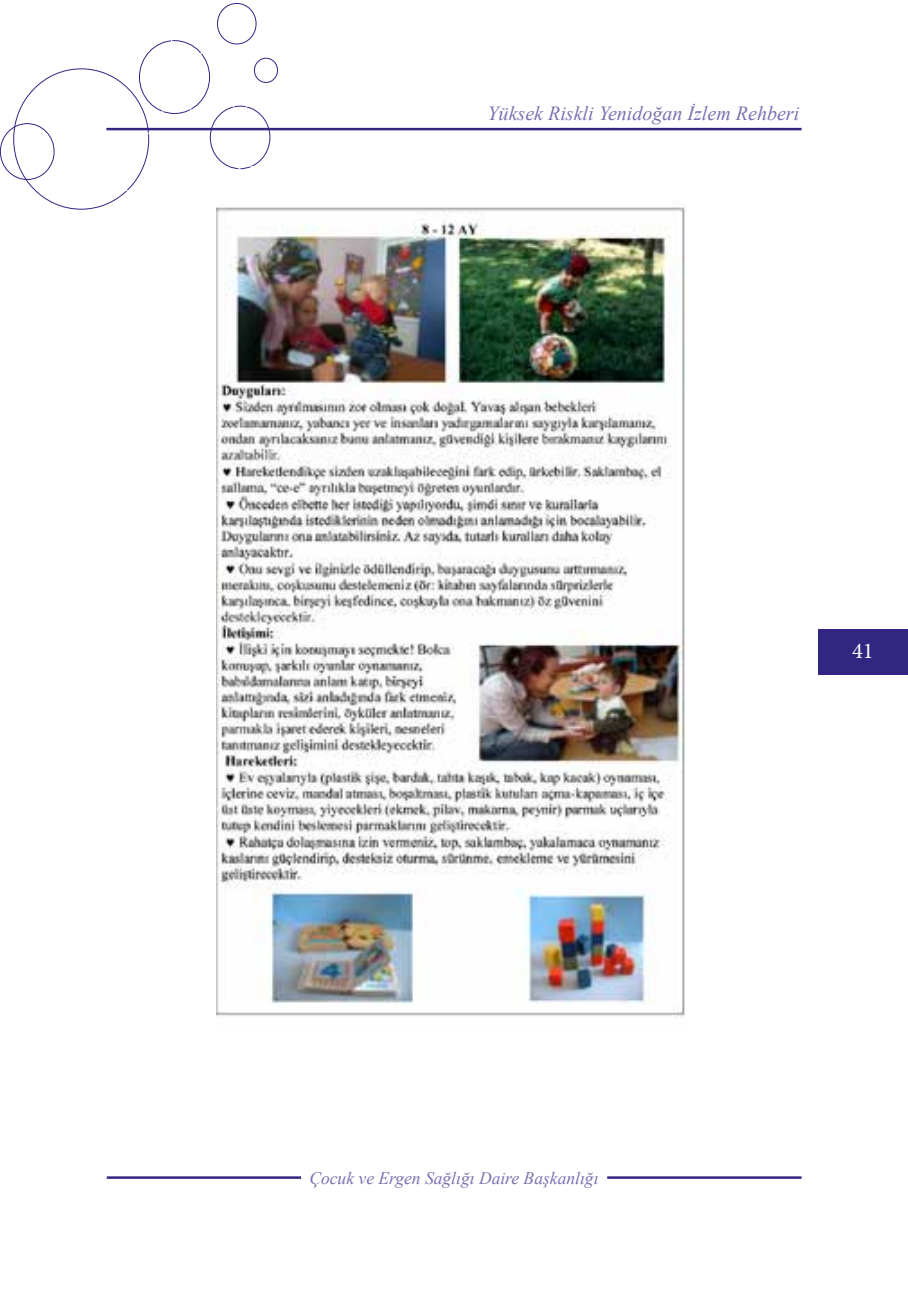
<style>
.page{position:relative;width:908px;height:1290px;background:#fff}
.page>*{position:absolute;margin:0;border:0;box-sizing:border-box;transform-origin:0 0}
.t1{font:22.5px "Minion Pro";color:#fff}
.t2{font:italic 20px "Times New Roman";color:#7c6eb0}
.t3{font:italic 17.5px "Times New Roman";color:#7c6eb0}
</style>
<div class="page">
<div style="left:0;top:123px;width:54px;height:57px;border:1px solid #312783;border-radius:50%"></div>
<div style="left:139px;top:40px;width:71px;height:74px;border:1px solid #312783;border-radius:50%"></div>
<div style="left:210px;top:106px;width:60px;height:63px;border:1px solid #312783;border-radius:50%"></div>
<div style="left:254px;top:58px;width:24px;height:25px;border:1px solid #312783;border-radius:50%"></div>
<div style="left:115px;top:133px;width:62px;height:65px;border:1px solid #fff;border-radius:50%"></div>
<div style="left:170px;top:10px;width:44px;height:46px;border:1px solid #fff;border-radius:50%"></div>
<div style="left:162px;top:95px;width:29px;height:30px;border:1px solid #fff;border-radius:50%"></div>
<div style="left:231px;top:91px;width:18px;height:19px;border:1px solid #fff;border-radius:50%"></div>
<div style="left:255px;top:33px;width:18px;height:19px;border:1px solid #fff;border-radius:50%"></div>
<div style="left:231px;top:165px;width:35px;height:37px;border:1px solid #fff;border-radius:50%"></div>
<div style="left:217px;top:3px;width:39px;height:41px;border:1px solid #312783;border-radius:50%"></div>
<hr style="left:106px;top:128px;width:695px;height:2px;background:#312783">
<hr style="left:607px;top:1176px;width:194px;height:3px;background:#312783">
<hr style="left:107px;top:1176px;width:194px;height:3px;background:#312783">
<div style="left:817px;top:629px;width:90px;height:46px;background:#312783"></div>
<img style="left:216px;top:201px;width:469px;height:817px">
<p class="t2" style="left:487px;top:100px;width:313px">Yüksek Riskli Yenidoğan İzlem Rehberi</p>
<p class="t3" style="left:309px;top:1166px;width:290px">Çocuk ve Ergen Sağlığı Daire Başkanlığı</p>
<p class="t1" style="left:851px;top:635px;width:23px">41</p>
</div>
